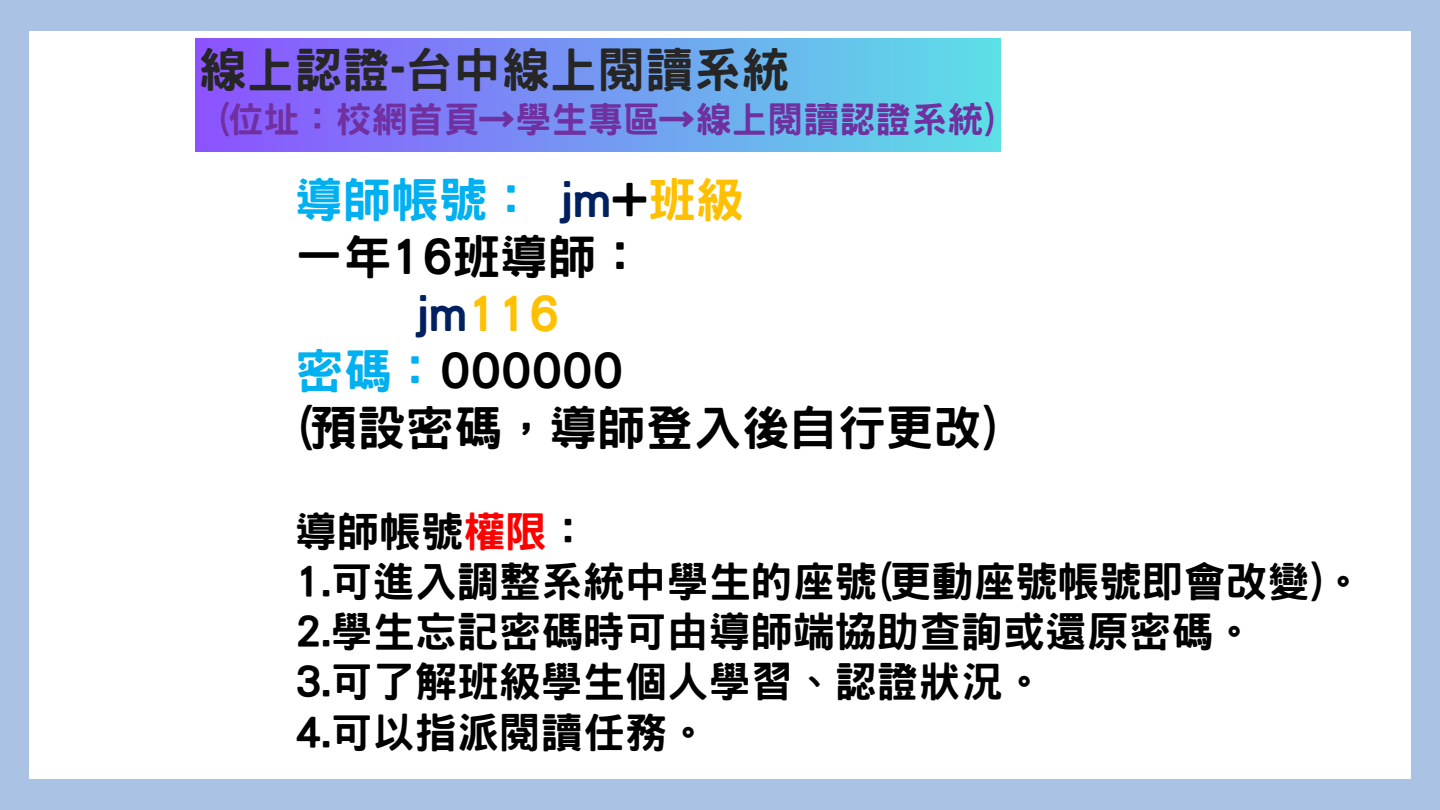
<style>
.page{position:relative;width:1440px;height:810px;background:#aac3e5}
.page>*{position:absolute;margin:0;border:0;box-sizing:border-box;transform-origin:0 0}
.t1{font:800 48px "Han Wang Hei";color:#000}
.t2{font:800 48px "Han Wang Hei";color:#262626}
.t3{font:800 48px "Han Wang Hei";color:#00b0f0}
.t4{font:800 48px "Han Wang Hei";color:#ffc000}
.t5{font:800 42px/50.2px "Han Wang Hei";color:#000}
.t6{font:800 36px "Han Wang Hei";color:#7030a0}
.s1{color:#002060}
.s2{color:#000}
.s3{color:#ffc000}
.s4{color:#00b0f0}
.s5{color:#f00}
</style>
<div class="page">
<div style="left:29px;top:31px;width:1382px;height:748px;background:#fff"></div>
<div style="left:196px;top:38px;width:804px;height:113px;background:linear-gradient(to right,#8c52ff,#5ce0e6)"></div>
<p class="t2" style="left:199px;top:46px;width:592px">線上認證-台中線上閱讀系統</p>
<h1 class="t6" style="left:217px;top:101px;width:779px">(位址：校網首頁→學生專區→線上閱讀認證系統)</h1>
<p class="t3" style="left:295px;top:176px;width:450px">導師帳號： <span class="s1">jm</span><span class="s2">+</span><span class="s3">班級</span></p>
<p class="t1" style="left:295px;top:233px;width:351px">一年16班導師：</p>
<p class="t4" style="left:415px;top:290px;width:145px"><span class="s1">jm</span>116</p>
<p class="t1" style="left:295px;top:347px;width:329px"><span class="s4">密碼：</span>000000</p>
<p class="t1" style="left:295px;top:404px;width:702px">(預設密碼，導師登入後自行更改)</p>
<p class="t5" style="left:295px;top:506px;width:1070px">導師帳號<span class="s5">權限</span>：<br>1.可進入調整系統中學生的座號(更動座號帳號即會改變)。<br>2.學生忘記密碼時可由導師端協助查詢或還原密碼。<br>3.可了解班級學生個人學習、認證狀況。<br>4.可以指派閱讀任務。</p>
</div>
